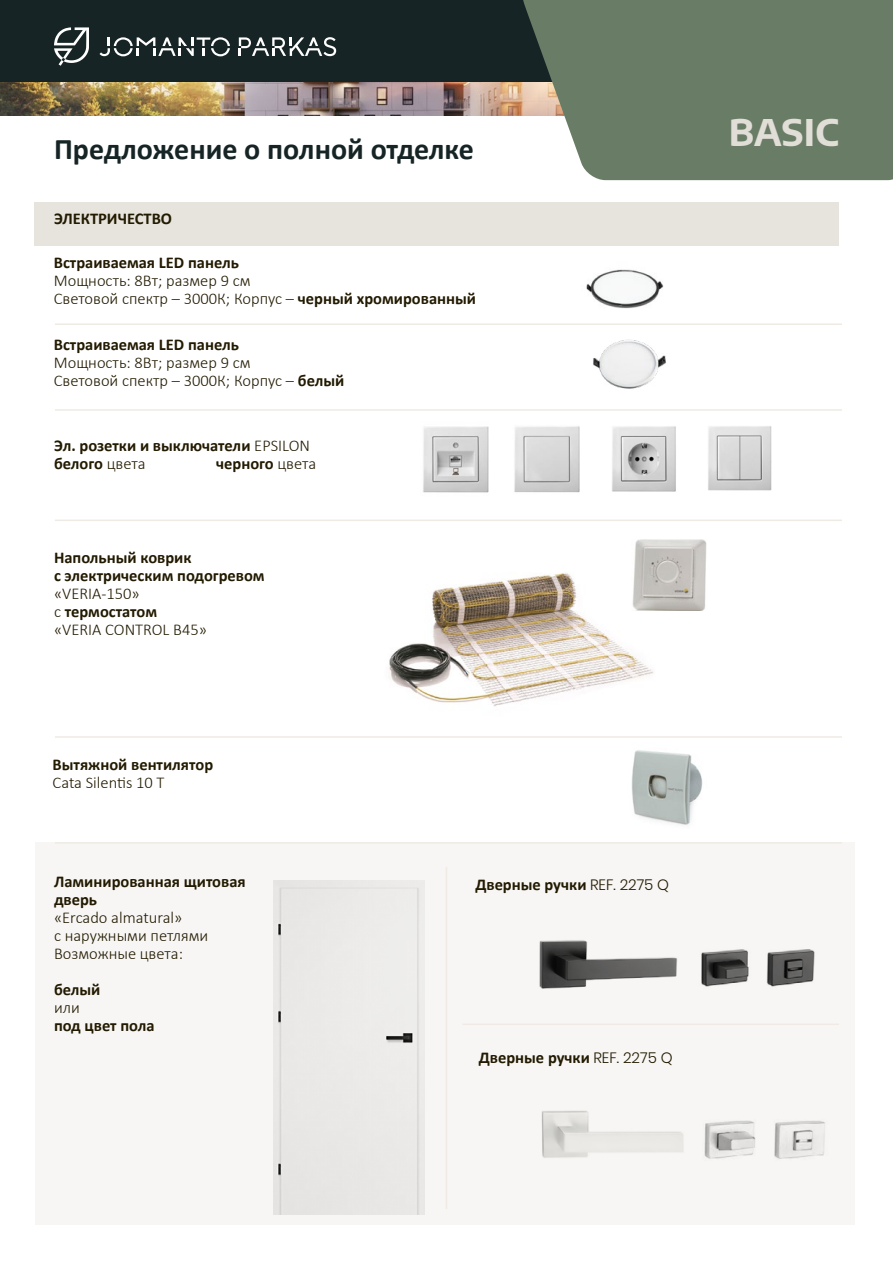
<style>
.page{position:relative;width:893px;height:1263px;background:#fff}
.page>*{position:absolute;margin:0;border:0;box-sizing:border-box;transform-origin:0 0}
.t1{font:700 36px "Encode Sans Semi Expanded";color:#e1ded7}
.t2{font:700 30px "Calibri";color:#162425}
.t3{font:700 16.5px/18px "Calibri";color:#221a01}
.t4{font:300 16.5px/18px "Calibri";color:#221a01}
.s1{font-weight:700}
.s2{font-weight:300}
.s3{font-family:"Poppins";font-weight:300;font-size:15px}
</style>
<div class="page">
<div style="left:35px;top:842px;width:820px;height:383px;background:#f7f6f4"></div>
<div style="left:35px;top:202px;width:804px;height:44px;background:#e7e4dd"></div>
<div style="left:273px;top:881px;width:151px;height:333px;background:#eae9e7"></div>
<img style="left:389px;top:573px;width:265px;height:134px">
<img style="left:586px;top:269px;width:78px;height:40px">
<img style="left:593px;top:339px;width:73px;height:50px">
<img style="left:701px;top:949px;width:114px;height:38px">
<img style="left:704px;top:1120px;width:121px;height:39px">
<img style="left:539px;top:940px;width:138px;height:49px">
<img style="left:542px;top:1110px;width:141px;height:48px">
<img style="left:631px;top:540px;width:76px;height:71px">
<img style="left:708px;top:426px;width:64px;height:65px">
<img style="left:514px;top:426px;width:66px;height:67px">
<img style="left:423px;top:426px;width:66px;height:67px">
<img style="left:612px;top:426px;width:64px;height:66px">
<img style="left:631px;top:750px;width:72px;height:75px">
<hr style="left:55px;top:323px;width:787px;height:2px;background:#efeae4">
<hr style="left:55px;top:409px;width:787px;height:2px;background:#efeae4">
<hr style="left:55px;top:520px;width:787px;height:1px;background:#efeae4">
<hr style="left:55px;top:736px;width:787px;height:2px;background:#efeae4">
<hr style="left:55px;top:842px;width:787px;height:1px;background:#efeae4">
<hr style="left:446px;top:867px;width:1px;height:342px;background:#efeae4">
<hr style="left:462px;top:1023px;width:377px;height:2px;background:#efeae4">
<img style="left:0;top:81px;width:520px;height:34px">
<div style="left:0;top:0;width:893px;height:81px;background:#162425"></div>
<svg style="left:520px;top:0;width:373px;height:180px;background:#71826e"></svg>
<svg style="left:54px;top:27px;width:35px;height:39px"></svg>
<svg style="left:239px;top:37px;width:97px;height:19px"></svg>
<svg style="left:100px;top:37px;width:130px;height:19px"></svg>
<h2 class="t2" style="left:54px;top:128px;width:422px">Предложение о полной отделке</h2>
<p class="t3" style="left:54px;top:209px;width:120px">ЭЛЕКТРИЧЕСТВО</p>
<p class="t3" style="left:54px;top:253px;width:187px">Встраиваемая LED панель</p>
<p class="t4" style="left:54px;top:271px;width:424px">Мощность: 8Вт; размер 9 см<br>Световой спектр – 3000К; Корпус – <span class="s1">черный хромированный</span></p>
<p class="t3" style="left:54px;top:335px;width:187px">Встраиваемая LED панель</p>
<p class="t4" style="left:54px;top:354px;width:292px">Мощность: 8Вт; размер 9 см<br>Световой спектр – 3000К; Корпус – <span class="s1">белый</span></p>
<p class="t3" style="left:54px;top:436px;width:257px">Эл. розетки и выключатели <span class="s2">EPSILON </span>белого <span class="s2">цвета</span></p>
<p class="t3" style="left:216px;top:454px;width:102px">черного <span class="s2">цвета</span></p>
<p class="t3" style="left:54px;top:548px;width:212px">Напольный коврик<br>с электрическим подогревом</p>
<p class="t4" style="left:54px;top:584px;width:155px">«VERIA-150»<br>с <span class="s1">термостатом </span>«VERIA CONTROL B45»</p>
<p class="t3" style="left:53px;top:755px;width:162px">Вытяжной вентилятор</p>
<p class="t4" style="left:53px;top:773px;width:113px">Cata Silentis 10 T</p>
<p class="t3" style="left:54px;top:872px;width:193px">Ламинированная щитовая дверь</p>
<p class="t4" style="left:54px;top:908px;width:156px">«Ercado almatural»<br>с наружными петлями<br>Возможные цвета:</p>
<p class="t3" style="left:54px;top:980px;width:48px">белый</p>
<p class="t4" style="left:54px;top:998px;width:27px">или</p>
<p class="t3" style="left:54px;top:1016px;width:102px">под цвет пола</p>
<p class="t3" style="left:475px;top:875px;width:195px">Дверные ручки <span class="s3">REF. 2275 Q</span></p>
<p class="t3" style="left:479px;top:1048px;width:195px">Дверные ручки <span class="s3">REF. 2275 Q</span></p>
<h1 class="t1" style="left:729px;top:103px;width:112px">BASIC</h1>
</div>
